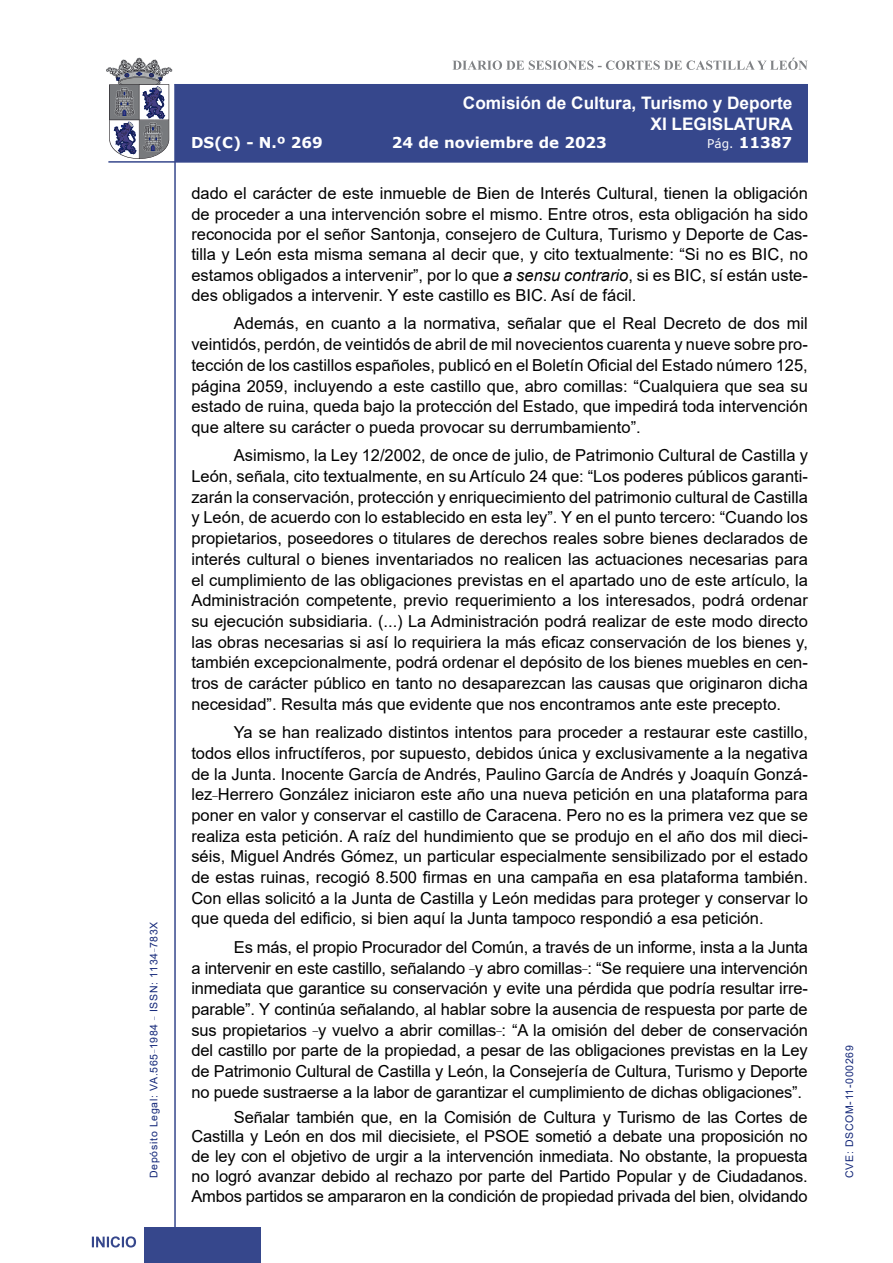
<style>
.page{position:relative;width:893px;height:1263px;background:#fff}
.page>*{position:absolute;margin:0;border:0;box-sizing:border-box;transform-origin:0 0}
.t1{font:700 17.25px/20.7px "Arial";color:#fff;text-align:right}
.t2{font:16.5px/20.7px "Arial";color:#000;text-align:justify}
.t3{font:700 15px "Verdana";color:#fff}
.t4{font:10.5px "Arial";letter-spacing:.065em;color:#122678}
.s1{font-weight:400;font-size:12px}
.s2{font-style:italic}
</style>
<div class="page">
<svg style="left:452px;top:58px;width:356px;height:12px"></svg>
<hr style="left:174px;top:84px;width:2px;height:1179px;background:#36478c">
<div style="left:144px;top:1227px;width:117px;height:36px;background:#36478c"></div>
<div style="left:175px;top:84px;width:633px;height:78px;background:#36478c"></div>
<hr style="left:108px;top:161px;width:700px;height:2px;background:#36478c">
<svg style="left:92px;top:1236px;width:44px;height:11px"></svg>
<svg style="left:106px;top:58px;width:66px;height:101px"></svg>
<p class="t4" style="left:146px;top:1178px;width:258px;rotate:-90deg">Depósito Legal: VA.565<sup>_</sup>1984 <sup>_</sup> ISSN: 1134<sup>_</sup>783X</p>
<p class="t1" style="left:463px;top:93px;width:332px">Comisión de Cultura, Turismo y Deporte<br>XI LEGISLATURA</p>
<p class="t3" style="left:191px;top:132px;width:133px">DS(C) - N.º 269</p>
<p class="t3" style="left:392px;top:132px;width:216px">24 de noviembre de 2023</p>
<p class="t3" style="left:707px;top:132px;width:86px"><span class="s1">Pág.</span> 11387</p>
<p class="t2" style="left:191px;top:183px;width:618px">dado el carácter de este inmueble de Bien de Interés Cultural, tienen la obligación de proceder a una intervención sobre el mismo. Entre otros, esta obligación ha sido reconocida por el señor Santonja, consejero de Cultura, Turismo y Deporte de Cas&shy;tilla y León esta misma semana al decir que, y cito textualmente: “Si no es BIC, no estamos obligados a intervenir”, por lo que <span class="s2">a sensu contrario</span>, si es BIC, sí están uste&shy;des obligados a intervenir. Y este castillo es BIC. Así de fácil.</p>
<p class="t2" style="left:191px;top:313px;width:618px;text-indent:43px">Además, en cuanto a la normativa, señalar que el Real Decreto de dos mil veintidós, perdón, de veintidós de abril de mil novecientos cuarenta y nueve sobre pro&shy;tección de los castillos españoles, publicó en el Boletín Oficial del Estado número 125, página 2059, incluyendo a este castillo que, abro comillas: “Cualquiera que sea su estado de ruina, queda bajo la protección del Estado, que impedirá toda intervención que altere su carácter o pueda provocar su derrumbamiento”.</p>
<p class="t2" style="left:191px;top:445px;width:618px;text-indent:43px">Asimismo, la Ley 12/2002, de once de julio, de Patrimonio Cultural de Castilla y León, señala, cito textualmente, en su Artículo 24 que: “Los poderes públicos garanti&shy;zarán la conservación, protección y enriquecimiento del patrimonio cultural de Castilla y León, de acuerdo con lo establecido en esta ley”. Y en el punto tercero: “Cuando los propietarios, poseedores o titulares de derechos reales sobre bienes declarados de interés cultural o bienes inventariados no realicen las actuaciones necesarias para el cumplimiento de las obligaciones previstas en el apartado uno de este artículo, la Administración competente, previo requerimiento a los interesados, podrá ordenar su ejecución subsidiaria. (...) La Administración podrá realizar de este modo directo las obras necesarias si así lo requiriera la más eficaz conservación de los bienes y, también excepcionalmente, podrá ordenar el depósito de los bienes muebles en cen&shy;tros de carácter público en tanto no desaparezcan las causas que originaron dicha necesidad”. Resulta más que evidente que nos encontramos ante este precepto.</p>
<p class="t2" style="left:191px;top:722px;width:618px;text-indent:43px">Ya se han realizado distintos intentos para proceder a restaurar este castillo, todos ellos infructíferos, por supuesto, debidos única y exclusivamente a la negativa de la Junta. Inocente García de Andrés, Paulino García de Andrés y Joaquín Gonzá&shy;lez<sup>_</sup>Herrero González iniciaron este año una nueva petición en una plataforma para poner en valor y conservar el castillo de Caracena. Pero no es la primera vez que se realiza esta petición. A raíz del hundimiento que se produjo en el año dos mil dieci&shy;séis, Miguel Andrés Gómez, un particular especialmente sensibilizado por el estado de estas ruinas, recogió 8.500 firmas en una campaña en esa plataforma también.<br>Con ellas solicitó a la Junta de Castilla y León medidas para proteger y conservar lo que queda del edificio, si bien aquí la Junta tampoco respondió a esa petición.</p>
<p class="t2" style="left:191px;top:936px;width:618px;text-indent:43px">Es más, el propio Procurador del Común, a través de un informe, insta a la Junta a intervenir en este castillo, señalando <sup>_</sup>y abro comillas<sup>_</sup>: “Se requiere una intervención inmediata que garantice su conservación y evite una pérdida que podría resultar irre&shy;parable”. Y continúa señalando, al hablar sobre la ausencia de respuesta por parte de sus propietarios <sup>_</sup>y vuelvo a abrir comillas<sup>_</sup>: “A la omisión del deber de conservación del castillo por parte de la propiedad, a pesar de las obligaciones previstas en la Ley de Patrimonio Cultural de Castilla y León, la Consejería de Cultura, Turismo y Deporte no puede sustraerse a la labor de garantizar el cumplimiento de dichas obligaciones”.</p>
<p class="t2" style="left:191px;top:1107px;width:618px;line-height:19.8px;text-indent:43px">Señalar también que, en la Comisión de Cultura y Turismo de las Cortes de Castilla y León en dos mil diecisiete, el PSOE sometió a debate una proposición no de ley con el objetivo de urgir a la intervención inmediata. No obstante, la propuesta no logró avanzar debido al rechazo por parte del Partido Popular y de Ciudadanos.<br>Ambos partidos se ampararon en la condición de propiedad privada del bien, olvidando</p>
<p class="t4" style="left:842px;top:1178px;width:134px;rotate:-90deg">CVE: DSCOM-11-000269</p>
</div>
